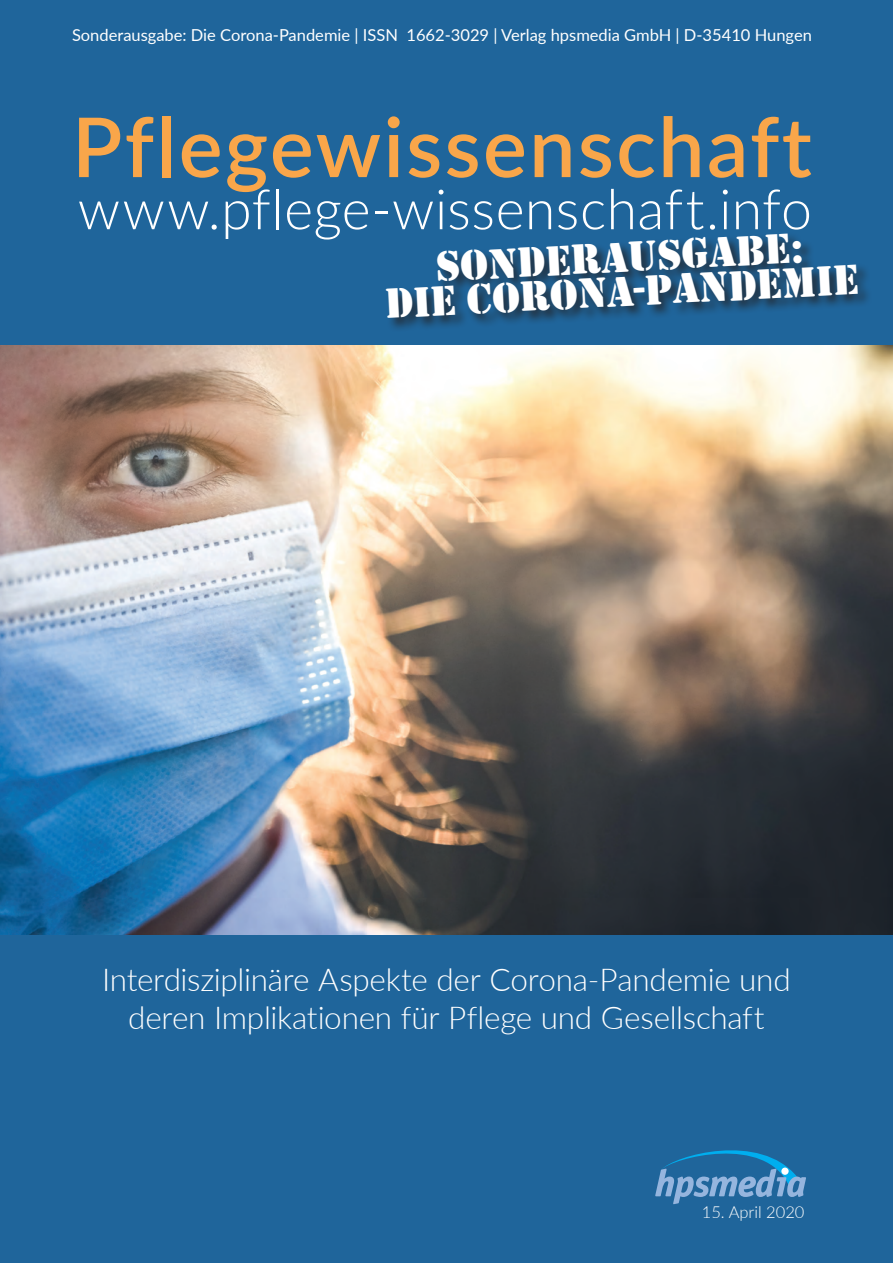
<style>
.page{position:relative;width:893px;height:1263px;background:#1f659b}
.page>*{position:absolute;margin:0;border:0;box-sizing:border-box;transform-origin:0 0}
.t1{font:600 82.5px "Lato";letter-spacing:.03em;color:#f9a64a}
.t2{font:300 55.5px "Lato";letter-spacing:.005em;color:#fff}
.t3{font:43.5px/34.5px "Stencil";color:#fff;text-align:center}
.t4{font:300 31.5px/37.8px "Lato";letter-spacing:-.01em;color:#fff;text-align:center}
.t5{font:16.5px "Lato";color:#fff}
.t6{font:300 16.5px "Lato";color:#fff}
</style>
<div class="page">
<svg style="left:655px;top:1150px;width:151px;height:54px"></svg>
<div style="left:781px;top:1167px;width:8px;height:8px;background:#fff;border-radius:50%"></div>
<img style="left:0;top:346px;width:893px;height:589px">
<div style="left:385px;top:232px;width:487px;height:100px;background:#231f20;opacity:.75"></div>
<p class="t5" style="left:72px;top:25px;width:741px">Sonderausgabe: Die Corona-Pandemie | ISSN 1662-3029 | Verlag hpsmedia GmbH | D-35410 Hungen</p>
<h1 class="t1" style="left:72px;top:96px;width:741px">Pflegewissenschaft</h1>
<h2 class="t2" style="left:78px;top:174px;width:736px">www.pflege-wissenschaft.info</h2>
<h3 class="t3" style="left:383px;top:257px;width:476px;rotate:-3deg">SonderauSgabe:<br>die Corona-Pandemie</h3>
<p class="t4" style="left:102px;top:960px;width:690px">Interdisziplinäre Aspekte der Corona-Pandemie und deren Implikationen für Pflege und Gesellschaft</p>
<p class="t6" style="left:702px;top:1202px;width:104px">15. April 2020</p>
</div>
